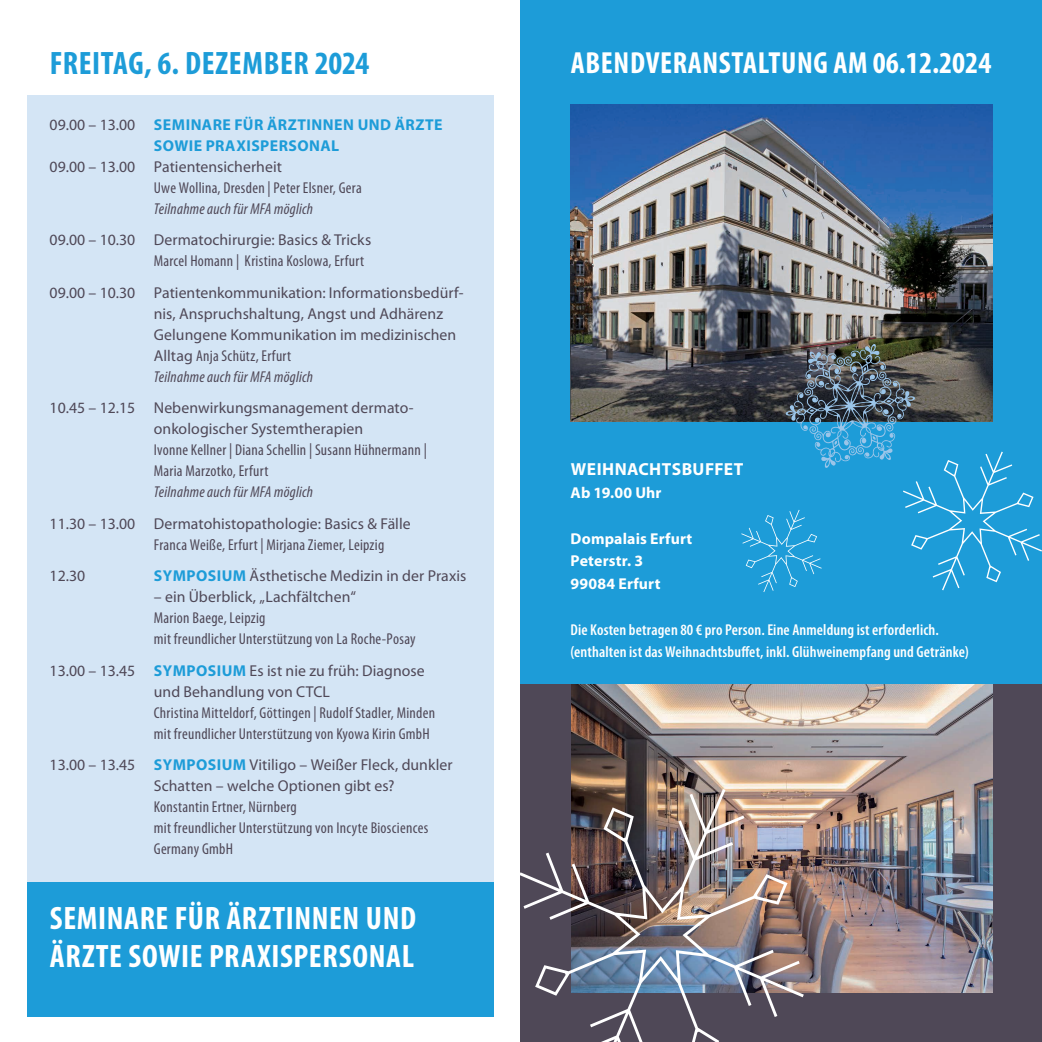
<style>
.page{position:relative;width:1042px;height:1042px;background:#fff}
.page>*{position:absolute;margin:0;border:0;box-sizing:border-box;transform-origin:0 0}
.t1{font:700 condensed 32.55px/38px "Myriad Pro";letter-spacing:.02em;color:#fff}
.t2{font:700 condensed 32.55px "Myriad Pro";letter-spacing:.02em;color:#1d9cd8}
.t3{font:700 condensed 30.62px "Myriad Pro";letter-spacing:.02em;color:#fff}
.t4{font:700 17.5px "Myriad Pro";letter-spacing:.025em;color:#fff}
.t5{font:15.75px/21px "Myriad Pro";color:#4f4857}
.t6{font:condensed 15.75px/21px "Myriad Pro";letter-spacing:.015em;color:#4f4857}
.t7{font:600 condensed 15.75px/22.8px "Myriad Pro";letter-spacing:.01em;color:#fff}
.t8{font:italic condensed 15.75px "Myriad Pro";letter-spacing:.015em;color:#4f4857}
.t9{font:700 15.75px/21px "Myriad Pro";letter-spacing:.03em;color:#1d9cd8}
.t10{font:700 15.75px/22.8px "Myriad Pro";letter-spacing:.01em;color:#fff}
.s1{font-stretch:condensed}
.s2{font-style:italic;font-stretch:condensed}
.s3{font-weight:700;font-stretch:normal;color:#1d9cd8}
.s4{font-stretch:normal}
.s5{font-weight:700;color:#1d9cd8}
</style>
<div class="page">
<div style="left:520px;top:0;width:522px;height:693px;background:#1d9cd8"></div>
<img style="left:570px;top:105px;width:422px;height:316px">
<div style="left:27px;top:95px;width:467px;height:897px;background:#d4e5f5"></div>
<div style="left:27px;top:882px;width:467px;height:134px;background:#1d9cd8"></div>
<div style="left:520px;top:685px;width:522px;height:357px;background:#4f4857"></div>
<img style="left:571px;top:685px;width:422px;height:307px">
<img style="left:520px;top:789px;width:284px;height:253px">
<svg style="left:741px;top:343px;width:301px;height:249px"></svg>
<h1 class="t2" style="left:50px;top:45px;width:321px">FREITAG, 6. DEZEMBER 2024</h1>
<p class="t5" style="left:50px;top:114px;width:87px">09.00 – 13.00</p>
<p class="t5" style="left:50px;top:156px;width:87px">09.00 – 13.00</p>
<p class="t5" style="left:50px;top:230px;width:87px">09.00 – 10.30</p>
<p class="t5" style="left:50px;top:282px;width:87px">09.00 – 10.30</p>
<p class="t5" style="left:50px;top:398px;width:87px">10.45 – 12.15</p>
<p class="t5" style="left:50px;top:513px;width:87px">11.30 – 13.00</p>
<p class="t5" style="left:50px;top:566px;width:37px">12.30</p>
<p class="t5" style="left:50px;top:660px;width:87px">13.00 – 13.45</p>
<p class="t5" style="left:50px;top:755px;width:87px">13.00 – 13.45</p>
<p class="t9" style="left:154px;top:114px;width:290px">SEMINARE FÜR ÄRZTINNEN UND ÄRZTE<br>SOWIE PRAXISPERSONAL</p>
<p class="t5" style="left:154px;top:156px;width:130px">Patientensicherheit</p>
<p class="t6" style="left:154px;top:177px;width:210px">Uwe Wollina, Dresden | Peter Elsner, Gera</p>
<p class="t8" style="left:154px;top:200px;width:161px">Teilnahme auch für MFA möglich</p>
<p class="t5" style="left:154px;top:230px;width:219px">Dermatochirurgie: Basics &amp; Tricks</p>
<p class="t6" style="left:154px;top:251px;width:212px">Marcel Homann | Kristina Koslowa, Erfurt</p>
<p class="t5" style="left:154px;top:282px;width:311px">Patientenkommunikation: Informationsbedürf&shy;nis, Anspruchshaltung, Angst und Adhärenz Gelungene Kommunikation im medizinischen Alltag <span class="s1">Anja Schütz, Erfurt<br></span><span class="s2">Teilnahme auch für MFA möglich</span></p>
<p class="t5" style="left:154px;top:398px;width:261px">Nebenwirkungsmanagement dermato&shy;onkologischer Systemtherapien</p>
<p class="t6" style="left:154px;top:440px;width:274px">Ivonne Kellner | Diana Schellin | Susann Hühnermann |<br>Maria Marzotko, Erfurt</p>
<p class="t8" style="left:154px;top:483px;width:161px">Teilnahme auch für MFA möglich</p>
<p class="t5" style="left:154px;top:513px;width:258px">Dermatohistopathologie: Basics &amp; Fälle</p>
<p class="t6" style="left:154px;top:529px;width:314px;line-height:31.5px">Franca Weiße, Erfurt | Mirjana Ziemer, Leipzig<br><span class="s3">SYMPOSIUM</span> <span class="s4">Ästhetische Medizin in der Praxis</span></p>
<p class="t5" style="left:154px;top:587px;width:204px">– ein Überblick, „Lachfältchen“</p>
<p class="t6" style="left:154px;top:608px;width:263px">Marion Baege, Leipzig<br>mit freundlicher Unterstützung von La Roche-Posay</p>
<p class="t5" style="left:154px;top:660px;width:272px"><span class="s5">SYMPOSIUM</span> Es ist nie zu früh: Diagnose und Behandlung von CTCL</p>
<p class="t6" style="left:154px;top:702px;width:283px">Christina Mitteldorf, Göttingen | Rudolf Stadler, Minden mit freundlicher Unterstützung von Kyowa Kirin GmbH</p>
<p class="t5" style="left:154px;top:755px;width:300px"><span class="s5">SYMPOSIUM</span> Vitiligo – Weißer Fleck, dunkler<br>Schatten – welche Optionen gibt es?</p>
<p class="t6" style="left:154px;top:797px;width:276px">Konstantin Ertner, Nürnberg<br>mit freundlicher Unterstützung von Incyte Biosciences<br>Germany GmbH</p>
<h1 class="t1" style="left:50px;top:899px;width:368px">SEMINARE FÜR ÄRZTINNEN UND<br>ÄRZTE SOWIE PRAXISPERSONAL</h1>
<h2 class="t3" style="left:571px;top:46px;width:422px">ABENDVERANSTALTUNG AM 06.12.2024</h2>
<p class="t4" style="left:571px;top:459px;width:174px">WEIHNACHTSBUFFET</p>
<p class="t10" style="left:570px;top:481px;width:92px">Ab 19.00 Uhr</p>
<p class="t10" style="left:570px;top:527px;width:123px">Dompalais Erfurt<br>Peterstr. 3<br>99084 Erfurt</p>
<p class="t7" style="left:570px;top:618px;width:400px">Die Kosten betragen 80 € pro Person. Eine Anmeldung ist erforderlich. (enthalten ist das Weihnachtsbuffet, inkl. Glühweinempfang und Getränke)</p>
</div>
